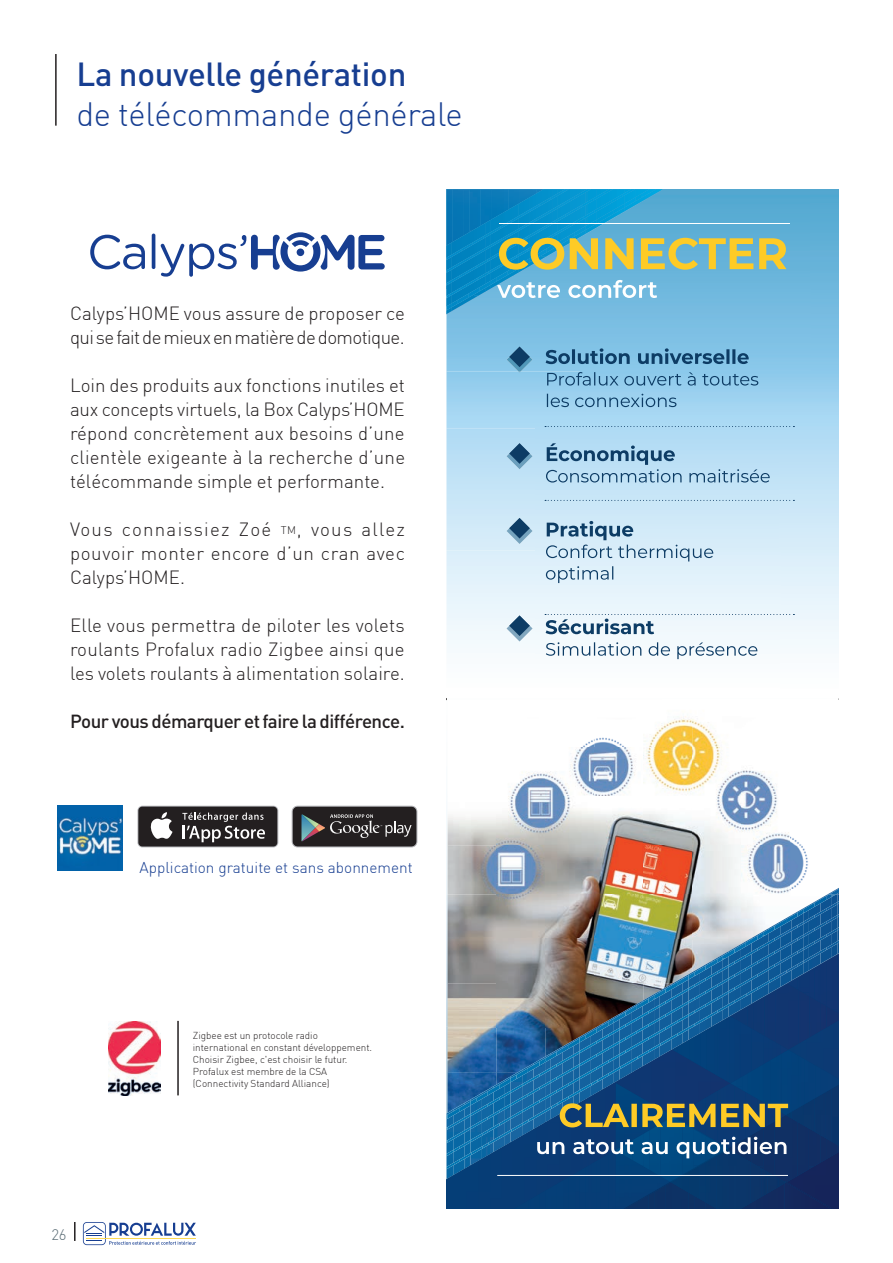
<style>
.page{position:relative;width:893px;height:1263px;background:#fff}
.page>*{position:absolute;margin:0;border:0;box-sizing:border-box;transform-origin:0 0}
.t1{font:300 33px "DIN";letter-spacing:-.01em;color:#173e91}
.t2{font:500 33px "DIN";letter-spacing:-.01em;color:#173e91}
.t3{font:300 18.75px/24px "DIN";color:#231f20;text-align:justify}
.t4{font:300 18.75px/24px "DIN";letter-spacing:-.03em;color:#231f20}
.t5{font:500 18.75px "DIN";letter-spacing:-.025em;color:#231f20}
.t6{font:300 15.45px "DIN";color:#173e91}
.t7{font:300 15px "DIN";color:#586a73}
.t8{font:300 9.9px/11.9px "DIN";color:#231f20}
.s1{font-size:10.95px}
</style>
<div class="page">
<svg style="left:83px;top:1222px;width:113px;height:23px"></svg>
<svg style="left:74px;top:1222px;width:2px;height:19px"></svg>
<svg style="left:90px;top:235px;width:55px;height:34px"></svg>
<hr style="left:152px;top:234px;width:3px;height:35px;background:#173e91;border-radius:2px">
<svg style="left:161px;top:232px;width:224px;height:45px"></svg>
<div style="left:296px;top:248px;width:8px;height:8px;background:#173e91;border-radius:50%"></div>
<svg style="left:137px;top:806px;width:141px;height:41px"></svg>
<div style="left:138px;top:807px;width:139px;height:39px;background:#231f20;border-radius:4px"></div>
<svg style="left:150px;top:812px;width:22px;height:27px"></svg>
<svg style="left:182px;top:812px;width:83px;height:30px"></svg>
<div style="left:292px;top:806px;width:125px;height:41px;background:#231f20;border-radius:6px"></div>
<div style="left:292px;top:806px;width:125px;height:41px;border:1px solid #b6b7bb;border-radius:6px"></div>
<svg style="left:301px;top:814px;width:111px;height:27px"></svg>
<img style="left:58px;top:806px;width:64px;height:64px">
<hr style="left:177px;top:1021px;width:2px;height:74px;background:#231f20">
<img style="left:109px;top:1021px;width:51px;height:74px">
<img style="left:446px;top:189px;width:393px;height:240px">
<img style="left:446px;top:429px;width:334px;height:231px">
<img style="left:780px;top:429px;width:59px;height:219px">
<img style="left:446px;top:818px;width:2px;height:70px">
<img style="left:448px;top:698px;width:391px;height:190px">
<hr style="left:499px;top:223px;width:291px;height:1px;background:#fff">
<svg style="left:545px;top:426px;width:249px;height:1px"></svg>
<svg style="left:545px;top:500px;width:249px;height:1px"></svg>
<svg style="left:547px;top:394px;width:129px;height:13px"></svg>
<svg style="left:547px;top:372px;width:211px;height:14px"></svg>
<svg style="left:546px;top:348px;width:203px;height:16px"></svg>
<svg style="left:546px;top:443px;width:224px;height:39px"></svg>
<svg style="left:546px;top:521px;width:167px;height:62px"></svg>
<svg style="left:546px;top:642px;width:211px;height:17px"></svg>
<svg style="left:545px;top:614px;width:249px;height:20px"></svg>
<img style="left:506px;top:347px;width:27px;height:24px">
<svg style="left:509px;top:346px;width:21px;height:27px"></svg>
<img style="left:506px;top:443px;width:27px;height:26px">
<svg style="left:509px;top:443px;width:21px;height:21px"></svg>
<img style="left:506px;top:518px;width:27px;height:26px">
<svg style="left:509px;top:518px;width:21px;height:20px"></svg>
<img style="left:506px;top:615px;width:27px;height:26px">
<svg style="left:509px;top:615px;width:21px;height:21px"></svg>
<svg style="left:446px;top:189px;width:340px;height:125px"></svg>
<img style="left:446px;top:888px;width:393px;height:321px">
<hr style="left:55px;top:54px;width:2px;height:72px;background:#231f20">
<h1 class="t2" style="left:76px;top:53px;width:331px">La nouvelle génération</h1>
<h1 class="t1" style="left:76px;top:93px;width:388px">de télécommande générale</h1>
<p class="t4" style="left:70px;top:301px;width:336px">Calyps’HOME vous assure de proposer ce qui se fait de mieux en matière de domotique.</p>
<p class="t3" style="left:70px;top:373px;width:337px">Loin des produits aux fonctions inutiles et aux concepts virtuels, la Box Calyps’HOME répond concrètement aux besoins d’une clientèle exigeante à la recherche d’une télécommande simple et performante.</p>
<p class="t3" style="left:70px;top:517px;width:336px">Vous connaissiez Zoé <span class="s1">TM</span>, vous allez pouvoir monter encore d’un cran avec Calyps’HOME.</p>
<p class="t3" style="left:70px;top:613px;width:336px">Elle vous permettra de piloter les volets roulants Profalux radio Zigbee ainsi que les volets roulants à alimentation solaire.</p>
<p class="t5" style="left:70px;top:709px;width:336px">Pour vous démarquer et faire la différence.</p>
<p class="t6" style="left:140px;top:858px;width:275px">Application gratuite et sans abonnement</p>
<p class="t7" style="left:51px;top:1225px;width:17px">26</p>
<p class="t8" style="left:193px;top:1029px;width:181px">Zigbee est un protocole radio international en constant développement.<br>Choisir Zigbee, c'est choisir le futur.<br>Profalux est membre de la CSA (Connectivity Standard Alliance)</p>
</div>
